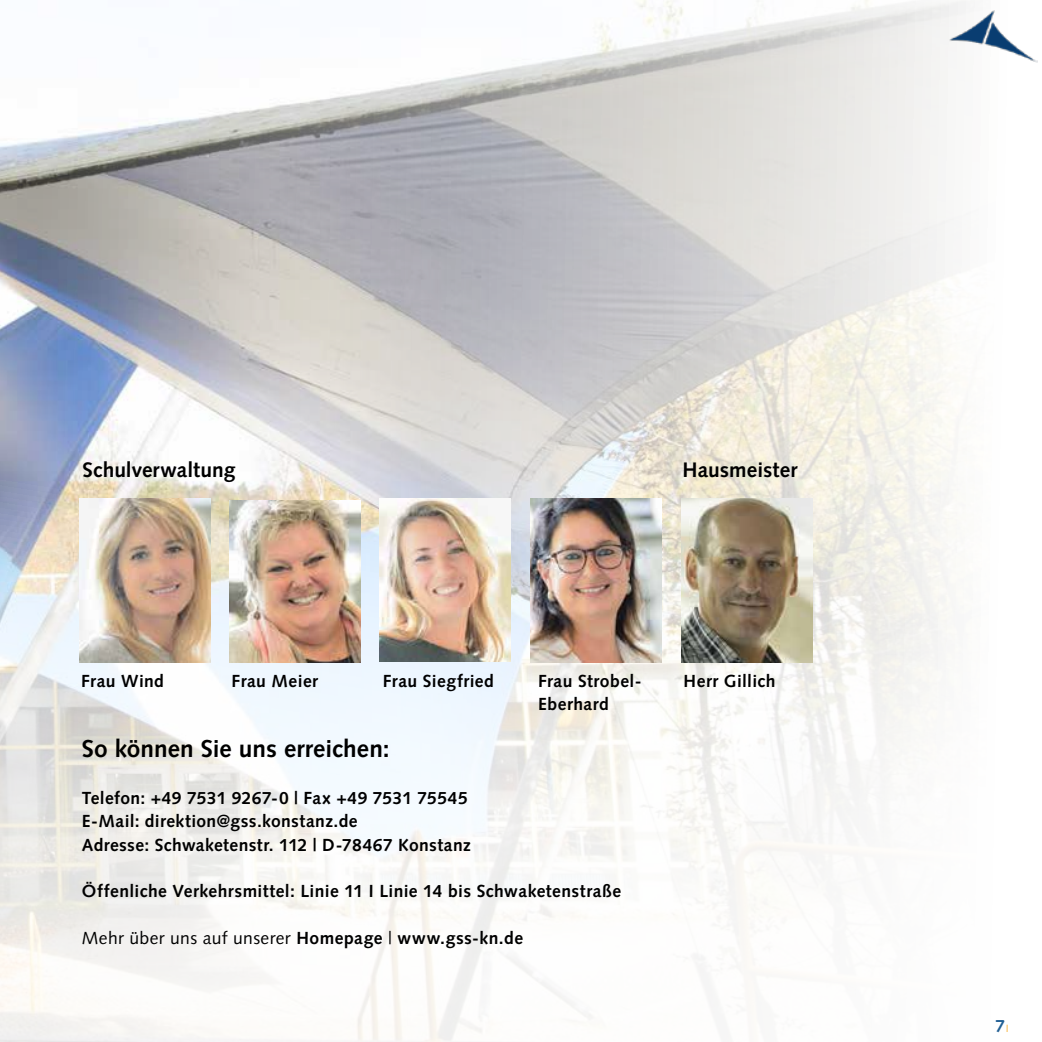
<style>
.page{position:relative;width:1042px;height:1042px;background:#fff}
.page>*{position:absolute;margin:0;border:0;box-sizing:border-box;transform-origin:0 0}
.t1{font:700 24.5px "Syntax LT";color:#000}
.t2{font:700 21px "Syntax LT";color:#000}
.t3{font:700 17.5px/23.3px "Syntax LT";letter-spacing:.025em;color:#000}
.t4{font:17.5px "Syntax LT";letter-spacing:.02em;color:#000}
.t5{font:700 17.5px "Syntax LT";color:#004884}
.s1{font-weight:700}
.s2{font-weight:400;font-size:10.5px;color:#f8aa23}
</style>
<div class="page">
<img style="left:0;top:0;width:1038px;height:1042px">
<img style="left:949px;top:10px;width:88px;height:53px">
<img style="left:681px;top:498px;width:131px;height:164px">
<img style="left:531px;top:499px;width:130px;height:163px">
<img style="left:230px;top:500px;width:130px;height:162px">
<img style="left:379px;top:498px;width:132px;height:163px">
<img style="left:79px;top:499px;width:131px;height:163px">
<p class="t2" style="left:83px;top:457px;width:154px">Schulverwaltung</p>
<p class="t2" style="left:682px;top:457px;width:116px">Hausmeister</p>
<p class="t3" style="left:81px;top:669px;width:84px">Frau Wind</p>
<p class="t3" style="left:232px;top:669px;width:88px">Frau Meier</p>
<p class="t3" style="left:383px;top:669px;width:113px">Frau Siegfried</p>
<p class="t3" style="left:538px;top:669px;width:105px">Frau Strobel-</p>
<p class="t3" style="left:683px;top:669px;width:93px">Herr Gillich</p>
<p class="t3" style="left:538px;top:693px;width:72px">Eberhard</p>
<h1 class="t1" style="left:82px;top:734px;width:309px">So können Sie uns erreichen:</h1>
<p class="t3" style="left:82px;top:786px;width:391px">Telefon: +49 7531 9267-0 | Fax +49 7531 75545<br>E-Mail: direktion@gss.konstanz.de<br>Adresse: Schwaketenstr. 112 | D-78467 Konstanz</p>
<p class="t3" style="left:82px;top:880px;width:541px">Öffenliche Verkehrsmittel: Linie 11 I Linie 14 bis Schwaketenstraße</p>
<p class="t4" style="left:82px;top:927px;width:443px">Mehr über uns auf unserer <span class="s1">Homepage</span> | <span class="s1">www.gss-kn.de</span></p>
<p class="t5" style="left:995px;top:1016px;width:15px">7<span class="s2">I</span></p>
</div>
